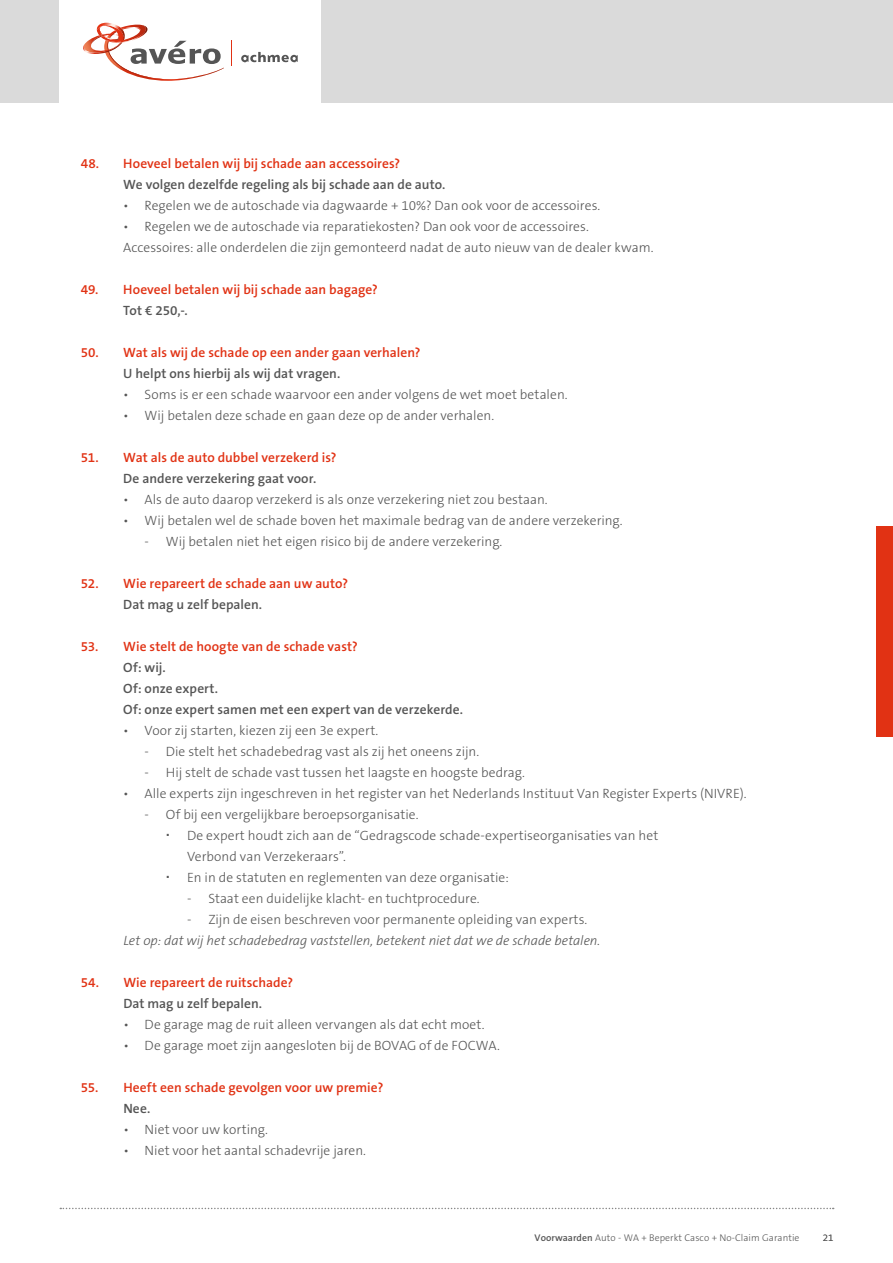
<style>
.page{position:relative;width:893px;height:1263px;background:#fff}
.page>*{position:absolute;margin:0;border:0;box-sizing:border-box;transform-origin:0 0}
.t1{font:300 13.5px/21px "The Sans B3";letter-spacing:.005em;color:#555}
.t2{font:600 13.5px "The Sans B6";letter-spacing:.005em;color:#e13214}
.t3{font:600 13.5px/21px "The Sans B6";letter-spacing:.005em;color:#555}
.t4{font:300 13.5px "The Sans B3";color:#575756}
.t5{font:italic 300 13.5px "The Sans B3";color:#555}
.t6{font:300 9.75px "The Sans B3";letter-spacing:.005em;color:#555}
.s1{font-family:"The Sans B6";font-weight:600}
</style>
<div class="page">
<div style="left:0;top:0;width:893px;height:103px;background:#dadada"></div>
<div style="left:60px;top:0;width:261px;height:103px;background:#fff"></div>
<svg style="left:241px;top:52px;width:57px;height:10px"></svg>
<svg style="left:83px;top:22px;width:141px;height:59px"></svg>
<svg style="left:231px;top:41px;width:1px;height:25px"></svg>
<svg style="left:60px;top:1208px;width:774px;height:1px"></svg>
<div style="left:876px;top:526px;width:17px;height:211px;background:#e13214"></div>
<p class="t2" style="left:81px;top:156px;width:321px">48. Hoeveel betalen wij bij schade aan accessoires?</p>
<p class="t3" style="left:123px;top:175px;width:323px">We volgen dezelfde regeling als bij schade aan de auto.</p>
<p class="t1" style="left:123px;top:196px;width:479px">• Regelen we de autoschade via dagwaarde + 10%? Dan ook voor de accessoires.</p>
<p class="t1" style="left:123px;top:217px;width:532px">• Regelen we de autoschade via reparatiekosten? Dan ook voor de accessoires.<br>Accessoires: alle onderdelen die zijn gemonteerd nadat de auto nieuw van de dealer kwam.</p>
<p class="t2" style="left:81px;top:282px;width:299px">49. Hoeveel betalen wij bij schade aan bagage?</p>
<p class="t3" style="left:123px;top:301px;width:66px">Tot € 250,-.</p>
<p class="t2" style="left:81px;top:345px;width:341px">50. Wat als wij de schade op een ander gaan verhalen?</p>
<p class="t3" style="left:123px;top:364px;width:219px">U helpt ons hierbij als wij dat vragen.</p>
<p class="t1" style="left:123px;top:385px;width:446px">• Soms is er een schade waarvoor een ander volgens de wet moet betalen.</p>
<p class="t1" style="left:123px;top:406px;width:372px">• Wij betalen deze schade en gaan deze op de ander verhalen.</p>
<p class="t2" style="left:81px;top:450px;width:257px">51. Wat als de auto dubbel verzekerd is?</p>
<p class="t3" style="left:123px;top:469px;width:194px">De andere verzekering gaat voor.</p>
<p class="t1" style="left:123px;top:490px;width:426px">• Als de auto daarop verzekerd is als onze verzekering niet zou bestaan.</p>
<p class="t1" style="left:123px;top:511px;width:501px">• Wij betalen wel de schade boven het maximale bedrag van de andere verzekering.</p>
<p class="t1" style="left:145px;top:532px;width:359px">- Wij betalen niet het eigen risico bij de andere verzekering.</p>
<p class="t2" style="left:81px;top:576px;width:269px">52. Wie repareert de schade aan uw auto?</p>
<p class="t3" style="left:123px;top:595px;width:140px">Dat mag u zelf bepalen.</p>
<p class="t2" style="left:81px;top:639px;width:278px">53. Wie stelt de hoogte van de schade vast?</p>
<p class="t3" style="left:123px;top:658px;width:341px">Of: wij.<br>Of: onze expert.<br>Of: onze expert samen met een expert van de verzekerde.</p>
<p class="t1" style="left:123px;top:721px;width:256px">• Voor zij starten, kiezen zij een 3e expert.</p>
<p class="t1" style="left:145px;top:742px;width:336px">- Die stelt het schadebedrag vast als zij het oneens zijn.</p>
<p class="t1" style="left:145px;top:763px;width:382px">- Hij stelt de schade vast tussen het laagste en hoogste bedrag.</p>
<p class="t1" style="left:123px;top:784px;width:625px">• Alle experts zijn ingeschreven in het register van het Nederlands Instituut Van Register Experts (NIVRE).</p>
<p class="t1" style="left:187px;top:805px;width:473px;text-indent:-43px">- Of bij een vergelijkbare beroepsorganisatie.<br>De expert houdt zich aan de “Gedragscode schade-expertiseorganisaties van het Verbond van Verzekeraars”.<br>En in de statuten en reglementen van deze organisatie:</p>
<p class="t4" style="left:187px;top:892px;width:294px">- Staat een duidelijke klacht- en tuchtprocedure.</p>
<p class="t4" style="left:187px;top:913px;width:402px">- Zijn de eisen beschreven voor permanente opleiding van experts.</p>
<p class="t5" style="left:123px;top:934px;width:479px">Let op: dat wij het schadebedrag vaststellen, betekent niet dat we de schade betalen.</p>
<p class="t2" style="left:81px;top:976px;width:214px">54. Wie repareert de ruitschade?</p>
<p class="t3" style="left:123px;top:994px;width:140px">Dat mag u zelf bepalen.</p>
<p class="t1" style="left:123px;top:1015px;width:363px">• De garage mag de ruit alleen vervangen als dat echt moet.</p>
<p class="t1" style="left:123px;top:1036px;width:378px">• De garage moet zijn aangesloten bij de BOVAG of de FOCWA.</p>
<p class="t2" style="left:81px;top:1081px;width:304px">55. Heeft een schade gevolgen voor uw premie?</p>
<p class="t3" style="left:123px;top:1099px;width:28px">Nee.</p>
<p class="t1" style="left:123px;top:1120px;width:146px">• Niet voor uw korting.</p>
<p class="t1" style="left:123px;top:1141px;width:244px">• Niet voor het aantal schadevrije jaren.</p>
<p class="t6" style="left:535px;top:1233px;width:266px"><span class="s1">Voorwaarden</span> Auto - WA + Beperkt Casco + No-Claim Garantie</p>
<p class="t6" style="left:823px;top:1233px;width:12px">21</p>
</div>
